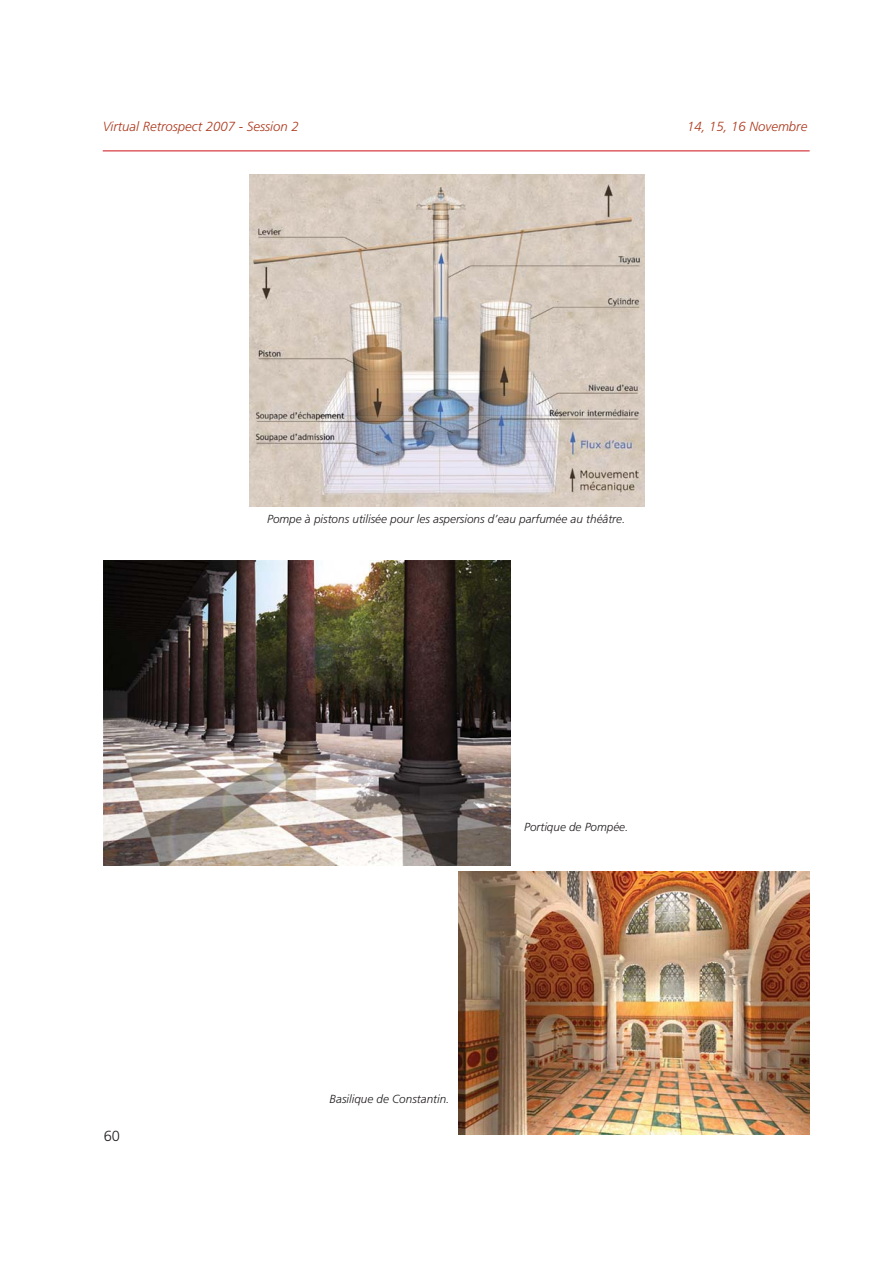
<style>
.page{position:relative;width:893px;height:1263px;background:#fff}
.page>*{position:absolute;margin:0;border:0;box-sizing:border-box;transform-origin:0 0}
.t1{font:300 14.7px "Frutiger";color:#231f20}
.t2{font:italic 300 13.2px "Frutiger";color:#ac381b}
.t3{font:italic 300 11.7px "Frutiger";color:#231f20}
</style>
<div class="page">
<hr style="left:103px;top:150px;width:707px;height:1px;background:#d2232a">
<img style="left:250px;top:175px;width:394px;height:332px">
<img style="left:104px;top:561px;width:407px;height:305px">
<img style="left:458px;top:871px;width:352px;height:264px">
<p class="t2" style="left:103px;top:121px;width:198px">Virtual Retrospect 2007 - Session 2</p>
<p class="t2" style="left:687px;top:121px;width:122px">14, 15, 16 Novembre</p>
<p class="t3" style="left:267px;top:515px;width:360px">Pompe à pistons utilisée pour les aspersions d’eau parfumée au théâtre.</p>
<p class="t1" style="left:104px;top:1130px;width:18px">60</p>
<p class="t3" style="left:524px;top:822px;width:106px">Portique de Pompée.</p>
<p class="t3" style="left:330px;top:1095px;width:121px">Basilique de Constantin.</p>
</div>
